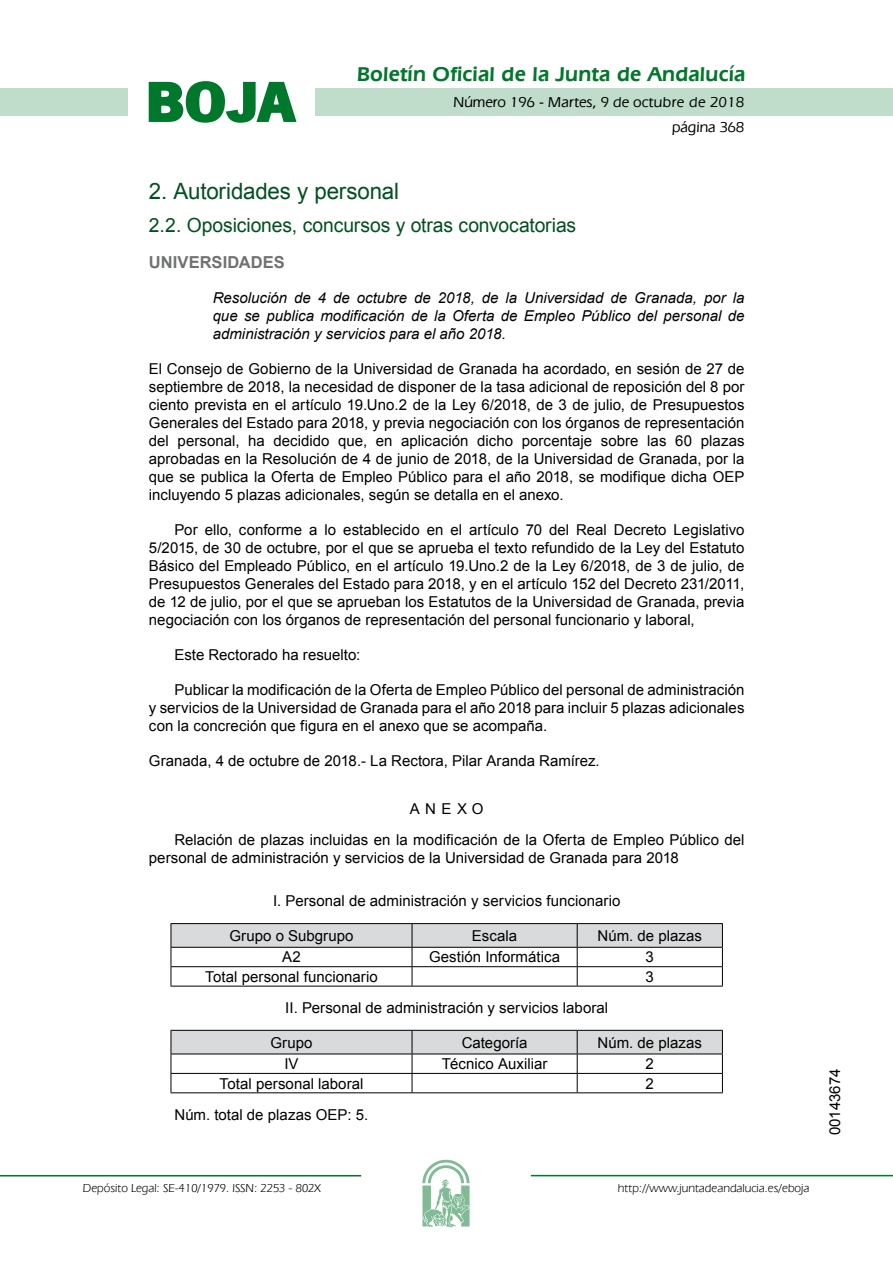
<style>
.page{position:relative;width:893px;height:1263px;background:#fff}
.page>*{position:absolute;margin:0;border:0;box-sizing:border-box;transform-origin:0 0}
.t1{font:700 57.75px "News Got T";color:#00782c;scale:1.14 1}
.t2{font:22.5px "Arial";letter-spacing:-.01em;color:#00501f}
.t3{font:600 21px "Eras IT Cby BT";letter-spacing:.01em;color:#00782c}
.t4{font:19.5px "Arial";letter-spacing:-.005em;color:#00501f}
.t5{font:700 16.5px "Arial";letter-spacing:.005em;color:#707173}
.t6{font:15px/18px "Arial";color:#000;text-align:justify}
.t7{font:italic 15px/18px "Arial";color:#000;text-align:justify}
.t8{font:500 15px/24.5px "Eras IT Cby BT";color:#000;text-align:right}
.t9{font:12px "Eras IT Cby BT";color:#000}
</style>
<div class="page">
<div style="left:315px;top:88px;width:577px;height:28px;background:#bfddca"></div>
<div style="left:0;top:88px;width:128px;height:28px;background:#bfddca"></div>
<hr style="left:0;top:1175px;width:361px;height:2px;background:#00782c">
<svg style="left:422px;top:1159px;width:47px;height:68px"></svg>
<hr style="left:531px;top:1175px;width:361px;height:1px;background:#00782c">
<svg style="left:148px;top:81px;width:149px;height:42px"></svg>
<hr style="left:171px;top:923px;width:241px;height:1px;background:#000">
<hr style="left:412px;top:923px;width:165px;height:1px;background:#000">
<hr style="left:577px;top:923px;width:145px;height:1px;background:#000">
<svg style="left:171px;top:924px;width:552px;height:62px"></svg>
<hr style="left:171px;top:986px;width:241px;height:1px;background:#000">
<hr style="left:412px;top:986px;width:165px;height:1px;background:#000">
<hr style="left:577px;top:986px;width:145px;height:1px;background:#000">
<svg style="left:171px;top:1030px;width:552px;height:62px"></svg>
<hr style="left:171px;top:1092px;width:241px;height:1px;background:#000">
<hr style="left:412px;top:1092px;width:165px;height:1px;background:#000">
<hr style="left:577px;top:1092px;width:145px;height:1px;background:#000">
<h1 class="t1" style="left:145px;top:68px;width:133px">BOJA</h1>
<h3 class="t3" style="left:357px;top:62px;width:390px">Boletín Oficial de la Junta de Andalucía</h3>
<p class="t8" style="left:453px;top:90px;width:292px">Número 196 - Martes, 9 de octubre de 2018 página 368</p>
<h2 class="t2" style="left:149px;top:177px;width:252px">2. Autoridades y personal</h2>
<h3 class="t4" style="left:149px;top:212px;width:429px">2.2. Oposiciones, concursos y otras convocatorias</h3>
<p class="t5" style="left:149px;top:251px;width:137px">UNIVERSIDADES</p>
<p class="t7" style="left:213px;top:289px;width:533px">Resolución de 4 de octubre de 2018, de la Universidad de Granada, por la que se publica modificación de la Oferta de Empleo Público del personal de administración y servicios para el año 2018.</p>
<p class="t6" style="left:149px;top:360px;width:597px">El Consejo de Gobierno de la Universidad de Granada ha acordado, en sesión de 27 de septiembre de 2018, la necesidad de disponer de la tasa adicional de reposición del 8 por ciento prevista en el artículo 19.Uno.2 de la Ley 6/2018, de 3 de julio, de Presupuestos Generales del Estado para 2018, y previa negociación con los órganos de representación del personal, ha decidido que, en aplicación dicho porcentaje sobre las 60 plazas aprobadas en la Resolución de 4 de junio de 2018, de la Universidad de Granada, por la que se publica la Oferta de Empleo Público para el año 2018, se modifique dicha OEP incluyendo 5 plazas adicionales, según se detalla en el anexo.</p>
<p class="t6" style="left:149px;top:521px;width:597px;text-indent:26px">Por ello, conforme a lo establecido en el artículo 70 del Real Decreto Legislativo 5/2015, de 30 de octubre, por el que se aprueba el texto refundido de la Ley del Estatuto Básico del Empleado Público, en el artículo 19.Uno.2 de la Ley 6/2018, de 3 de julio, de Presupuestos Generales del Estado para 2018, y en el artículo 152 del Decreto 231/2011, de 12 de julio, por el que se aprueban los Estatutos de la Universidad de Granada, previa negociación con los órganos de representación del personal funcionario y laboral,</p>
<p class="t6" style="left:174px;top:646px;width:187px">Este Rectorado ha resuelto:</p>
<p class="t6" style="left:149px;top:681px;width:597px;text-indent:26px">Publicar la modificación de la Oferta de Empleo Público del personal de administración y servicios de la Universidad de Granada para el año 2018 para incluir 5 plazas adicionales con la concreción que figura en el anexo que se acompaña.</p>
<p class="t6" style="left:149px;top:752px;width:452px">Granada, 4 de octubre de 2018.- La Rectora, Pilar Aranda Ramírez.</p>
<p class="t6" style="left:174px;top:793px;width:571px;line-height:30.8px;text-indent:235px">ANEXO<br>Relación de plazas incluidas en la modificación de la Oferta de Empleo Público del</p>
<p class="t6" style="left:149px;top:849px;width:531px">personal de administración y servicios de la Universidad de Granada para 2018</p>
<p class="t6" style="left:273px;top:892px;width:349px">I. Personal de administración y servicios funcionario</p>
<p class="t6" style="left:229px;top:927px;width:126px">Grupo o Subgrupo</p>
<p class="t6" style="left:472px;top:927px;width:47px">Escala</p>
<p class="t6" style="left:597px;top:927px;width:106px">Núm. de plazas</p>
<p class="t6" style="left:282px;top:948px;width:20px">A2</p>
<p class="t6" style="left:429px;top:948px;width:133px">Gestión Informática</p>
<p class="t6" style="left:645px;top:948px;width:10px">3</p>
<p class="t6" style="left:205px;top:968px;width:174px">Total personal funcionario</p>
<p class="t6" style="left:645px;top:968px;width:10px">3</p>
<p class="t6" style="left:285px;top:999px;width:324px">II. Personal de administración y servicios laboral</p>
<p class="t6" style="left:270px;top:1034px;width:44px">Grupo</p>
<p class="t6" style="left:461px;top:1034px;width:67px">Categoría</p>
<p class="t6" style="left:597px;top:1034px;width:106px">Núm. de plazas</p>
<p class="t6" style="left:284px;top:1055px;width:16px">IV</p>
<p class="t6" style="left:442px;top:1055px;width:107px">Técnico Auxiliar</p>
<p class="t6" style="left:645px;top:1055px;width:10px">2</p>
<p class="t6" style="left:219px;top:1074px;width:145px">Total personal laboral</p>
<p class="t6" style="left:645px;top:1074px;width:10px">2</p>
<p class="t6" style="left:174px;top:1106px;width:195px">Núm. total de plazas OEP: 5.</p>
<p class="t9" style="left:83px;top:1181px;width:239px">Depósito Legal: SE-410/1979. ISSN: 2253 - 802X</p>
<p class="t9" style="left:618px;top:1181px;width:193px">http://www.juntadeandalucia.es/eboja</p>
<p class="t6" style="left:826px;top:1135px;width:68px;rotate:-90deg">00143674</p>
</div>
